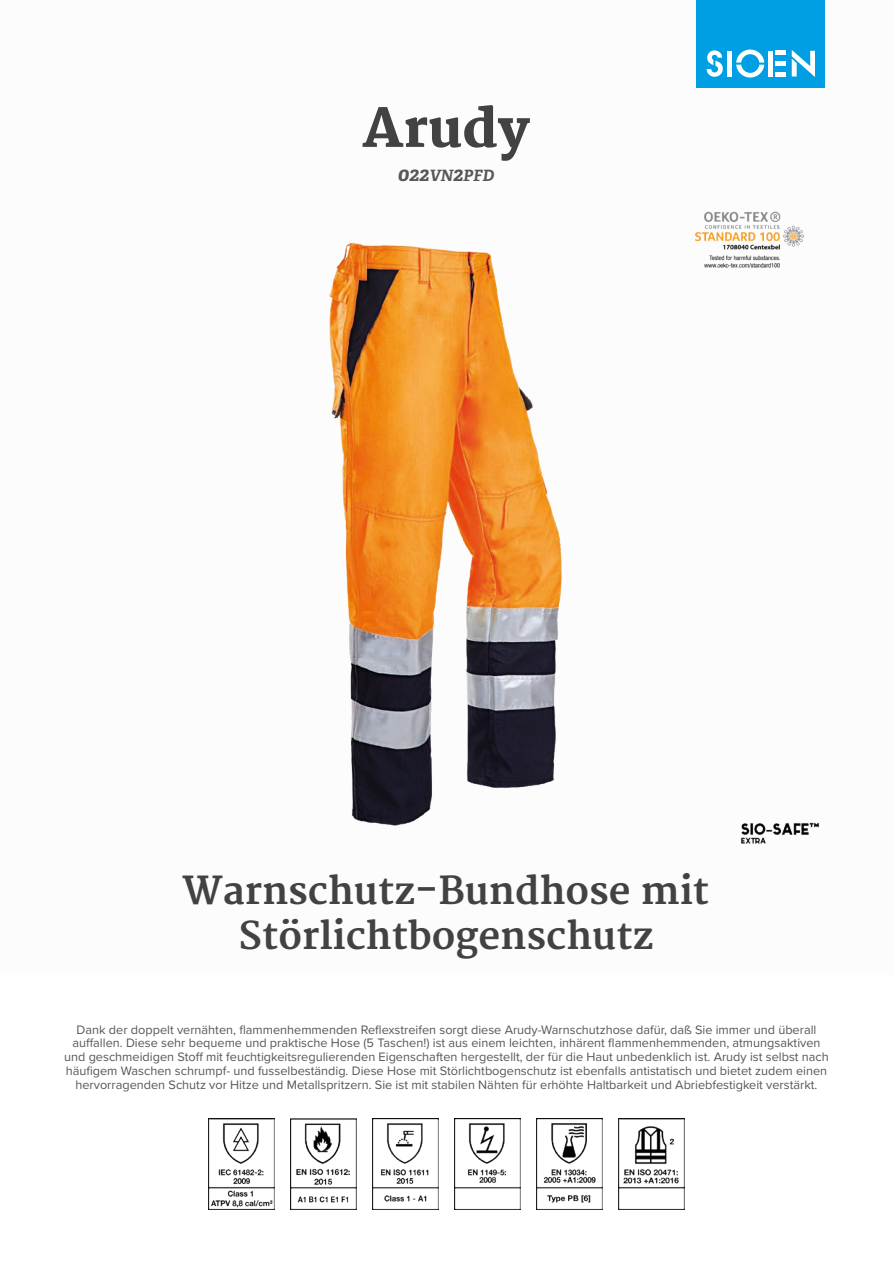
<style>
.page{position:relative;width:893px;height:1263px;background:#fff}
.page>*{position:absolute;margin:0;border:0;box-sizing:border-box;transform-origin:0 0}
.t1{font:800 52.5px "Merriweather";color:#424243}
.t2{font:700 37.5px/45px "Merriweather";color:#424243;text-align:center}
.t3{font:italic 700 15.6px "Adelle PE";color:#575756}
.t4{font:12.75px/13.8px "Proxima Nova";color:#575756;text-align:center}
.s1{font-size:19.5px}
</style>
<div class="page">
<div style="left:697px;top:0;width:128px;height:88px;background:#009fe3"></div>
<svg style="left:707px;top:50px;width:16px;height:27px"></svg>
<svg style="left:736px;top:50px;width:28px;height:28px"></svg>
<div style="left:727px;top:51px;width:5px;height:26px;background:#fff"></div>
<div style="left:768px;top:51px;width:5px;height:26px;background:#fff"></div>
<div style="left:775px;top:72px;width:11px;height:5px;background:#fff"></div>
<div style="left:775px;top:61px;width:11px;height:5px;background:#fff"></div>
<hr style="left:775px;top:51px;width:11px;height:4px;background:#fff">
<svg style="left:792px;top:50px;width:23px;height:27px"></svg>
<img style="left:741px;top:822px;width:79px;height:22px">
<img style="left:695px;top:211px;width:109px;height:57px">
<img style="left:208px;top:1118px;width:66px;height:92px">
<img style="left:290px;top:1118px;width:66px;height:92px">
<img style="left:372px;top:1118px;width:66px;height:92px">
<img style="left:454px;top:1118px;width:67px;height:92px">
<img style="left:536px;top:1118px;width:67px;height:92px">
<img style="left:618px;top:1118px;width:67px;height:92px">
<img style="left:329px;top:242px;width:233px;height:584px">
<h1 class="t1" style="left:362px;top:98px;width:168px">Arudy</h1>
<p class="t3" style="left:398px;top:164px;width:97px"><span class="s1">022</span>VN<span class="s1">2</span>PFD</p>
<h2 class="t2" style="left:182px;top:869px;width:528px">Warnschutz-Bundhose mit<br>Störlichtbogenschutz</h2>
<p class="t4" style="left:64px;top:1022px;width:766px">Dank der doppelt vernähten, flammenhemmenden Reflexstreifen sorgt diese Arudy-Warnschutzhose dafür, daß Sie immer und überall auffallen. Diese sehr bequeme und praktische Hose (5 Taschen!) ist aus einem leichten, inhärent flammenhemmenden, atmungsaktiven und geschmeidigen Stoff mit feuchtigkeitsregulierenden Eigenschaften hergestellt, der für die Haut unbedenklich ist. Arudy ist selbst nach häufigem Waschen schrumpf- und fusselbeständig. Diese Hose mit Störlichtbogenschutz ist ebenfalls antistatisch und bietet zudem einen hervorragenden Schutz vor Hitze und Metallspritzern. Sie ist mit stabilen Nähten für erhöhte Haltbarkeit und Abriebfestigkeit verstärkt.</p>
</div>
